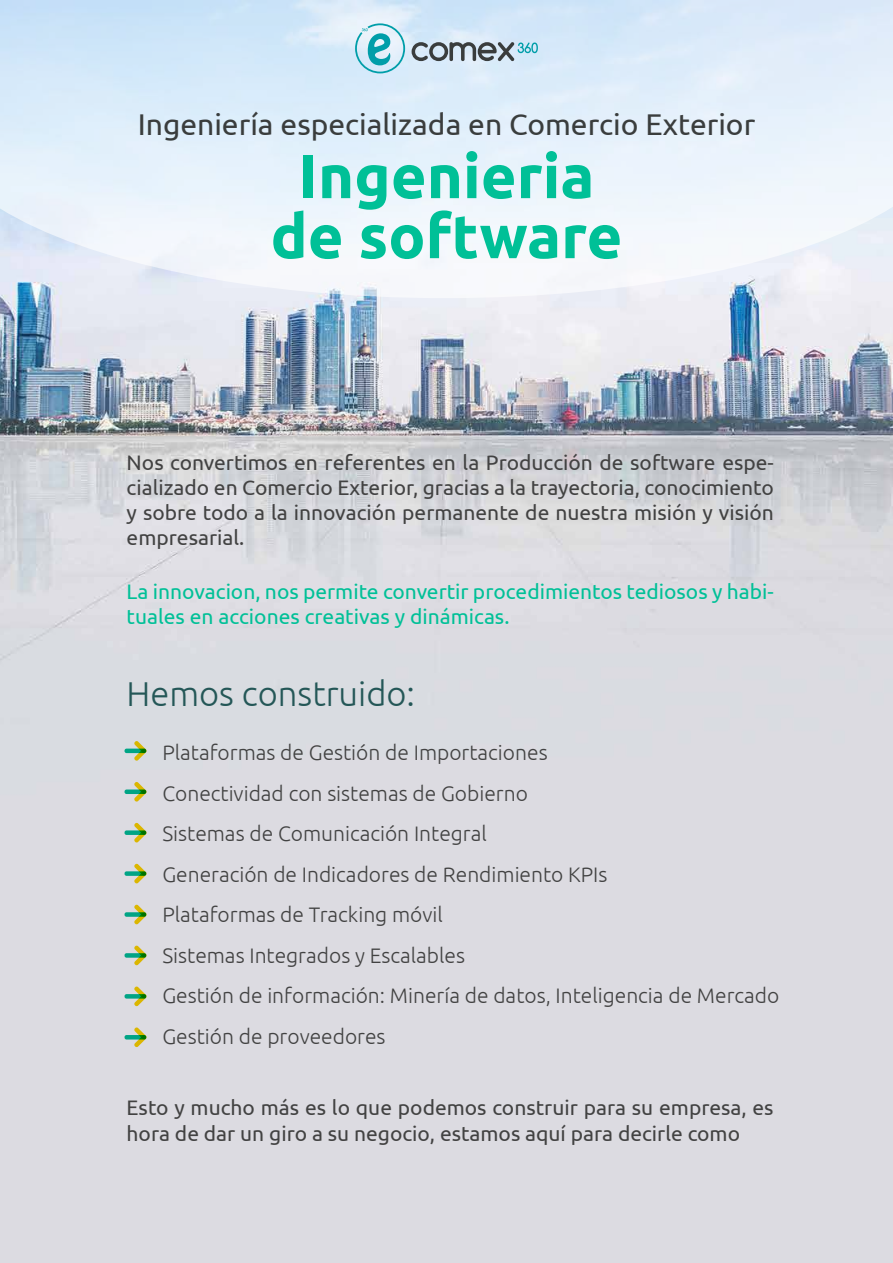
<style>
.page{position:relative;width:893px;height:1263px;background:#fff}
.page>*{position:absolute;margin:0;border:0;box-sizing:border-box;transform-origin:0 0}
.t1{font:700 61.5px/60px "Ubuntu";color:#00c097;text-align:center}
.t2{font:300 34.5px "Ubuntu";color:#245757}
.t3{font:30px "Ubuntu";color:#3a3d3d}
.t4{font:21px/25.2px "Ubuntu";color:#424242;text-align:justify}
.t5{font:300 21px/40.5px "Ubuntu";color:#424242}
.t6{font:21px/25.2px "Ubuntu";color:#00c097}
</style>
<div class="page">
<img style="left:0;top:298px;width:892px;height:965px">
<svg style="left:0;top:0;width:892px;height:298px"></svg>
<svg style="left:411px;top:42px;width:127px;height:19px;background:#95a6b0"></svg>
<svg style="left:355px;top:23px;width:50px;height:50px;background:#a1d7e3"></svg>
<svg style="left:124px;top:741px;width:22px;height:20px"></svg>
<svg style="left:124px;top:782px;width:22px;height:20px"></svg>
<svg style="left:124px;top:823px;width:22px;height:20px"></svg>
<svg style="left:124px;top:864px;width:22px;height:19px"></svg>
<svg style="left:124px;top:905px;width:22px;height:19px"></svg>
<svg style="left:124px;top:946px;width:22px;height:19px"></svg>
<svg style="left:124px;top:987px;width:22px;height:19px"></svg>
<svg style="left:124px;top:1027px;width:22px;height:20px"></svg>
<h3 class="t3" style="left:138px;top:106px;width:619px">Ingeniería especializada en Comercio Exterior</h3>
<h1 class="t1" style="left:270px;top:145px;width:353px">Ingenieria de software</h1>
<p class="t4" style="left:127px;top:449px;width:648px">Nos convertimos en referentes en la Producción de software espe&shy;cializado en Comercio Exterior, gracias a la trayectoria, conocimiento y sobre todo a la innovación permanente de nuestra misión y visión empresarial.</p>
<p class="t6" style="left:127px;top:578px;width:648px">La innovacion, nos permite convertir procedimientos tediosos y habi&shy;tuales en acciones creativas y dinámicas.</p>
<h2 class="t2" style="left:127px;top:673px;width:290px">Hemos construido:</h2>
<p class="t5" style="left:162px;top:732px;width:618px">Plataformas de Gestión de Importaciones<br>Conectividad con sistemas de Gobierno<br>Sistemas de Comunicación Integral<br>Generación de Indicadores de Rendimiento KPIs<br>Plataformas de Tracking móvil<br>Sistemas Integrados y Escalables<br>Gestión de información: Minería de datos, Inteligencia de Mercado Gestión de proveedores</p>
<p class="t4" style="left:127px;top:1095px;width:648px">Esto y mucho más es lo que podemos construir para su empresa, es hora de dar un giro a su negocio, estamos aquí para decirle como</p>
</div>
